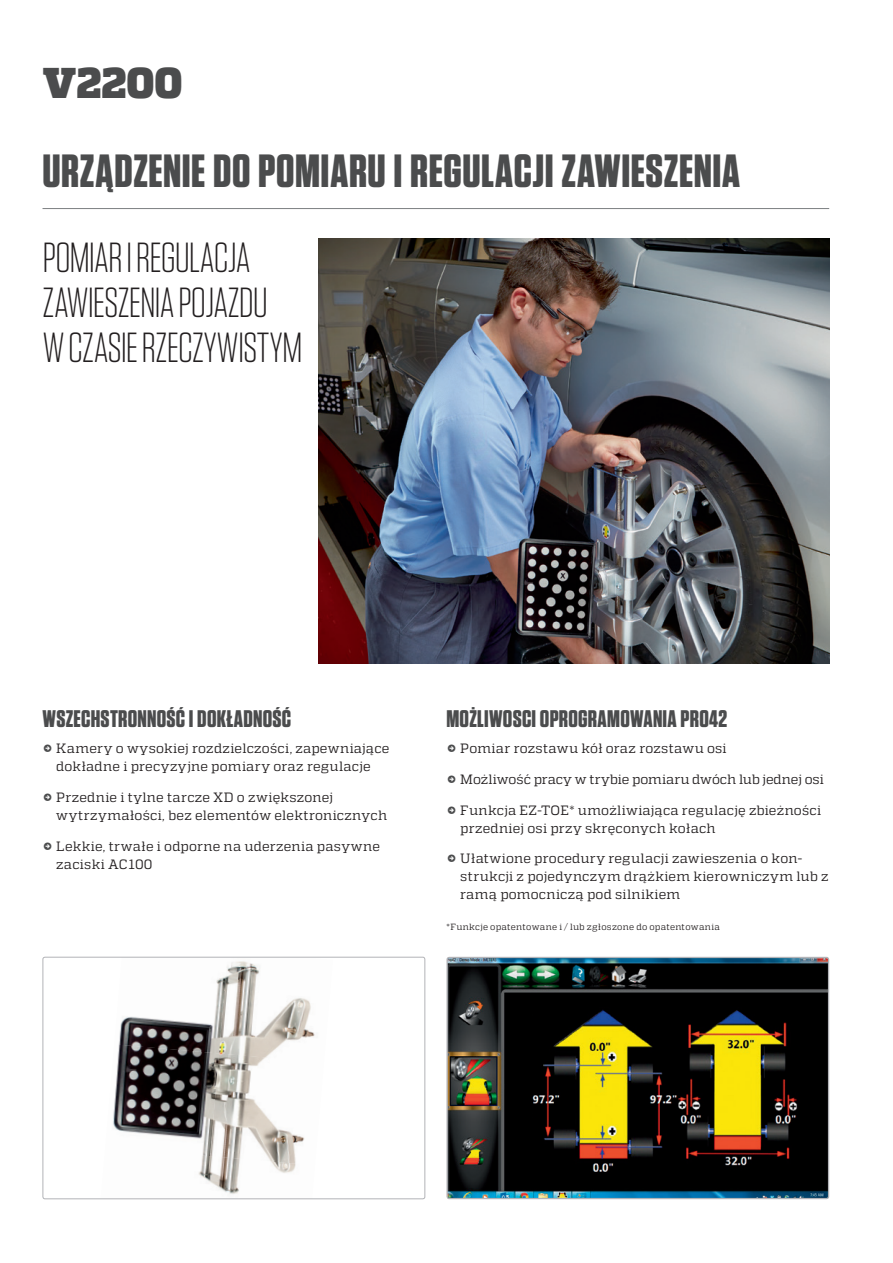
<style>
.page{position:relative;width:893px;height:1263px;background:#fff}
.page>*{position:absolute;margin:0;border:0;box-sizing:border-box;transform-origin:0 0}
.t1{font:700 46.5px "Tungsten";letter-spacing:.01em;color:#4b4c4d}
.t2{font:900 43.05px "Quadon";letter-spacing:.005em;color:#4b4c4d}
.t3{font:300 42px/45px "Tungsten";letter-spacing:-.02em;color:#231f20}
.t4{font:700 24px "Tungsten";letter-spacing:.01em;color:#4b4c4d}
.t5{font:13.5px/18px "Quadon";letter-spacing:.02em;color:#231f20}
.t6{font:13.5px "Quadon";letter-spacing:-.005em;color:#231f20}
.t7{font:9px "Quadon";letter-spacing:.03em;color:#231f20}
.s1{font-weight:900;color:#4b4c4d}
</style>
<div class="page">
<hr style="left:43px;top:208px;width:786px;height:1px;background:#7c7f82">
<img style="left:319px;top:238px;width:510px;height:425px">
<img style="left:119px;top:979px;width:100px;height:65px">
<img style="left:219px;top:961px;width:96px;height:92px">
<img style="left:113px;top:1044px;width:106px;height:103px">
<img style="left:210px;top:1053px;width:95px;height:94px">
<img style="left:198px;top:1147px;width:98px;height:47px">
<div style="left:43px;top:957px;width:382px;height:242px;border:1px solid #b2b3b7;border-radius:2px"></div>
<img style="left:448px;top:959px;width:379px;height:238px">
<div style="left:446px;top:957px;width:383px;height:242px;border:1px solid #b2b3b7;border-radius:2px"></div>
<h2 class="t2" style="left:43px;top:57px;width:141px">V2200</h2>
<h1 class="t1" style="left:43px;top:146px;width:699px">URZĄDZENIE DO POMIARU I REGULACJI ZAWIESZENIA</h1>
<h3 class="t3" style="left:43px;top:235px;width:262px">POMIAR I REGULACJA<br>ZAWIESZENIA POJAZDU<br>W CZASIE RZECZYWISTYM</h3>
<h3 class="t4" style="left:43px;top:705px;width:250px">WSZECHSTRONNOŚĆ I DOKŁADNOŚĆ</h3>
<p class="t5" style="left:43px;top:739px;width:348px;text-align:center"><span class="s1">→</span> Kamery o wysokiej rozdzielczości, zapewniające dokładne i precyzyjne pomiary oraz regulacje</p>
<p class="t5" style="left:56px;top:788px;width:332px;text-indent:-14px"><span class="s1">→</span> Przednie i tylne tarcze XD o zwiększonej wytrzymałości, bez elementów elektronicznych</p>
<p class="t5" style="left:56px;top:837px;width:325px;text-indent:-14px"><span class="s1">→</span> Lekkie, trwałe i odporne na uderzenia pasywne zaciski AC100</p>
<h3 class="t4" style="left:446px;top:705px;width:282px">MOŻLIWOSCI OPROGRAMOWANIA PRO42</h3>
<p class="t5" style="left:446px;top:739px;width:282px"><span class="s1">→</span> Pomiar rozstawu kół oraz rozstawu osi</p>
<p class="t6" style="left:446px;top:771px;width:379px"><span class="s1">→</span> Możliwość pracy w trybie pomiaru dwóch lub jednej osi</p>
<p class="t5" style="left:460px;top:801px;width:362px;text-indent:-14px"><span class="s1">→</span> Funkcja EZ-TOE* umożliwiająca regulację zbieżności przedniej osi przy skręconych kołach</p>
<p class="t5" style="left:460px;top:849px;width:370px;text-indent:-14px"><span class="s1">→</span> Ułatwione procedury regulacji zawieszenia o kon&shy;strukcji z pojedynczym drążkiem kierowniczym lub z ramą pomocniczą pod silnikiem</p>
<p class="t7" style="left:446px;top:922px;width:275px">*Funkcje opatentowane i / lub zgłoszone do opatentowania</p>
</div>
